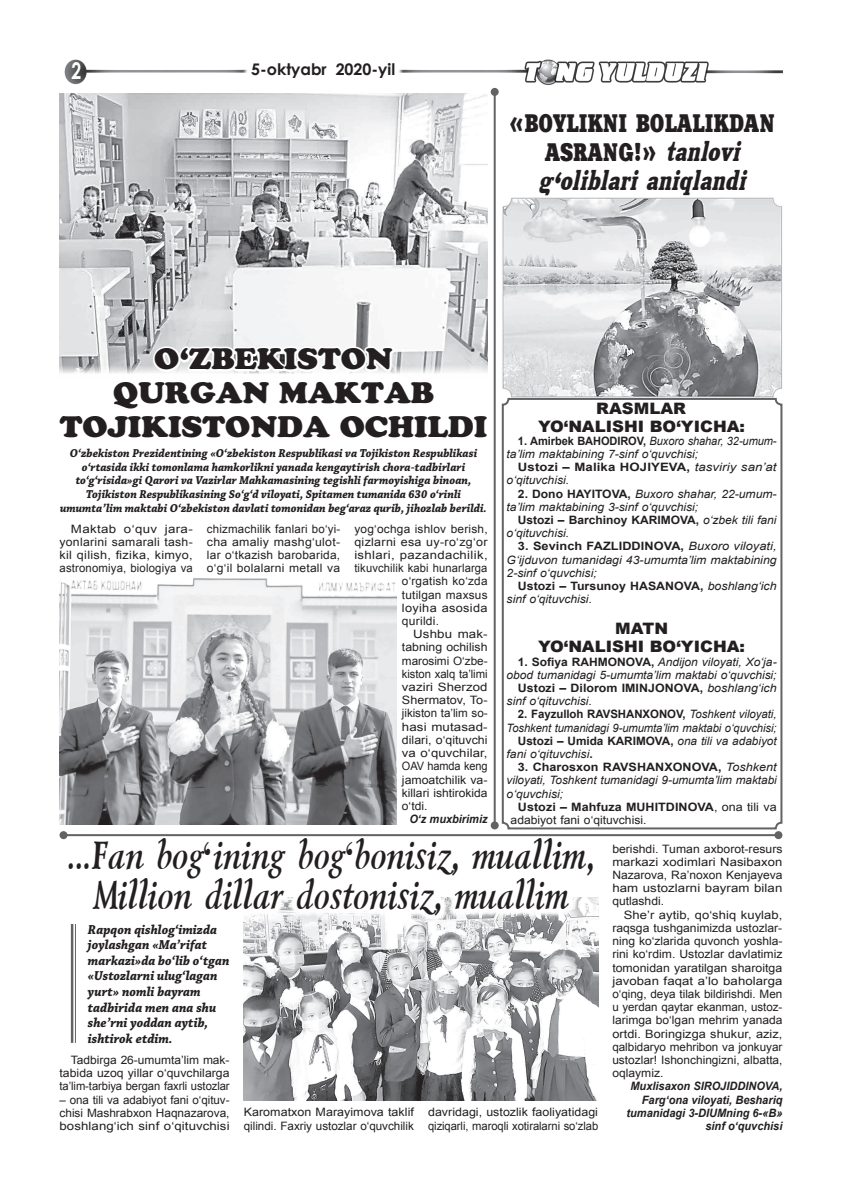
<style>
.page{position:relative;width:842px;height:1191px;background:#fff}
.page>*{position:absolute;margin:0;border:0;box-sizing:border-box;transform-origin:0 0}
.MATN_2{font:italic 700 40.5px "Bodo Lazurski Uz";color:#231f20;scale:.73 1}
.Zag2{font:29.4px/33.6px "UZ Cooper";color:#231f20;text-align:center;scale:1.05 1}
.podzag2{font:700 25.2px/28.8px "Xenia";color:#231f20;text-align:center;scale:.81 1}
.Osn{font:700 23.1px "Century Gothic";color:#fff;scale:.76 1}
.t1{font:700 16px "Century Gothic";color:#231f20}
._1{font:900 15.8px "Arial";color:#231f20;scale:1.05 1}
.podzag_2{font:italic 700 13.6px/15.6px "Chaparral Pro";color:#231f20;scale:.95 1}
.podzag{font:italic 700 12.1px/13.8px "Chaparral Pro";color:#231f20;text-align:center;scale:.95 1}
.MATN_2-2{font:11.6px/13.2px "Arial";color:#231f20;text-align:justify;scale:1.12 1}
.MATN_2-3{font:11.6px/13.2px "Arial";color:#231f20;text-align:justify;scale:1.15 1}
.MATN_2-4{font:11.6px/13.2px "Arial";color:#231f20;text-align:justify}
.MATN_2-5{font:italic 11.6px/13.2px "Arial";color:#231f20;text-align:right}
.MATN_2-6{font:italic 11.6px/13.2px "Arial";color:#231f20;scale:1.04 1}
.MATN_2-7{font:11.6px/13.2px "Arial";color:#231f20;scale:1.08 1}
.MATN_2-8{font:11.6px/13.2px "Arial";color:#231f20;text-align:justify;scale:1.05 1}
.MATN_2-9{font:italic 11.6px/13.2px "Arial";color:#231f20;scale:1.07 1}
.familiya_2{font:italic 700 11.6px/13.2px "Arial";color:#231f20;text-align:right;scale:.95 1}
.MATN_2-10{font:italic 11.6px/13.2px "Arial";color:#231f20;text-align:justify;scale:1.1 1}
.MATN_2-11{font:italic 11.6px/13.2px "Arial";color:#231f20;text-align:justify;scale:1.09 1}
.MATN_2-12{font:11.6px/13.2px "Arial";color:#231f20;text-align:justify;scale:1.04 1}
.MATN_2-13{font:italic 11.6px/13.2px "Arial";color:#231f20;scale:.96 1}
.MATN_2-14{font:italic 11.6px/13.2px "Arial";color:#231f20;scale:1.05 1}
.MATN_2-15{font:11.6px/13.2px "Arial";color:#231f20;scale:1.09 1}
.MATN_2-16{font:11.6px "Arial";letter-spacing:.02em;color:#231f20}
.MATN_2-17{font:italic 11.6px/13.2px "Arial";color:#231f20;scale:1.14 1}
.MATN_2-18{font:11.6px "Arial";letter-spacing:.025em;color:#231f20;scale:1.08 1}
.MATN_2-19{font:11.6px "Arial";letter-spacing:.025em;color:#231f20;scale:1.14 1}
.MATN_2-20{font:11.6px "Arial";letter-spacing:.025em;color:#231f20;scale:1.11 1}
.MATN_2-21{font:11.6px "Arial";letter-spacing:.02em;color:#231f20;scale:1.05 1}
.s1{font-style:italic}
.s2{font-weight:700;font-style:normal}
.s3{font-weight:700}
.s4{font-family:"Bodoni BT";font-style:normal}
.s5{font-family:"Bodoni BT"}
</style>
<div class="page">
<img style="left:64px;top:59px;width:718px;height:26px">
<div style="left:242px;top:53px;width:162px;height:35px;background:#fff"></div>
<img style="left:502px;top:197px;width:280px;height:200px">
<hr style="left:75px;top:924px;width:1px;height:119px;background:#636366">
<hr style="left:71px;top:924px;width:2px;height:119px;background:#636366">
<hr style="left:494px;top:92px;width:2px;height:733px;background:#636366">
<div style="left:491px;top:88px;width:8px;height:8px;background:#636366;border-radius:50%"></div>
<div style="left:491px;top:821px;width:8px;height:8px;background:#636366;border-radius:50%"></div>
<img style="left:244px;top:924px;width:354px;height:176px">
<svg style="left:533px;top:383px;width:214px;height:15px;background:#adaeb0"></svg>
<div style="left:502px;top:398px;width:280px;height:431px;border:2px solid #636366;border-radius:6px"></div>
<img style="left:60px;top:94px;width:428px;height:232px">
<svg style="left:59px;top:326px;width:429px;height:48px"></svg>
<img style="left:60px;top:578px;width:336px;height:246px">
<hr style="left:64px;top:834px;width:714px;height:2px;background:#636366">
<div style="left:60px;top:831px;width:8px;height:8px;background:#636366;border-radius:50%"></div>
<div style="left:774px;top:831px;width:8px;height:8px;background:#636366;border-radius:50%"></div>
<p class="Osn" style="left:72px;top:53px;width:14px">2</p>
<h3 class="t1" style="left:251px;top:57px;width:145px">5-oktyabr 2020-yil</h3>
<p class="podzag2" style="left:509px;top:111px;width:330px">«BOYLIKNI BOLALIKDAN<br>ASRANG!» <span class="s1">tanlovi g‘oliblari aniqlandi</span></p>
<p class="Zag2" style="left:60px;top:342px;width:409px">O‘ZBEKISTON<br>QURGAN MAKTAB<br>TOJIKISTONDA OCHILDI</p>
<p class="podzag" style="left:60px;top:447px;width:451px">O‘zbekiston Prezidentining «O‘zbekiston Respublikasi va Tojikiston Respublikasi o‘rtasida ikki tomonlama hamkorlikni yanada kengaytirish chora-tadbirlari to‘g‘risida»gi Qarori va Vazirlar Mahkamasining tegishli farmoyishiga binoan, Tojikiston Respublikasining So‘g‘d viloyati, Spitamen tumanida 630 o‘rinli umumta’lim maktabi O‘zbekiston davlati tomonidan beg‘araz qurib, jihozlab berildi.</p>
<p class="MATN_2-3" style="left:60px;top:522px;width:117px;text-indent:11px">Maktab o‘quv jara&shy;yonlarini samarali tash&shy;kil qilish, fizika, kimyo, astronomiya, biologiya va</p>
<p class="MATN_2-4" style="left:207px;top:522px;width:135px">chizmachilik fanlari bo‘yi&shy;cha amaliy mashg‘ulot&shy;lar o‘tkazish barobarida, o‘g‘il bolalarni metall va</p>
<p class="MATN_2-16" style="left:354px;top:521px;width:135px">yog‘ochga ishlov berish,</p>
<p class="MATN_2-18" style="left:354px;top:534px;width:125px">qizlarni esa uy-ro‘zg‘or</p>
<p class="MATN_2-19" style="left:354px;top:547px;width:118px">ishlari, pazandachilik,</p>
<p class="MATN_2-4" style="left:354px;top:561px;width:135px">tikuvchilik kabi hunarlarga</p>
<p class="MATN_2-16" style="left:402px;top:574px;width:87px">o‘rgatish ko‘zda</p>
<p class="MATN_2-16" style="left:402px;top:587px;width:87px">tutilgan maxsus</p>
<p class="MATN_2-20" style="left:402px;top:600px;width:79px">loyiha asosida</p>
<p class="MATN_2-21" style="left:402px;top:613px;width:37px">qurildi.</p>
<p class="MATN_2-3" style="left:402px;top:627px;width:76px;text-indent:11px">Ushbu mak&shy;tabning ochilish marosimi O‘zbe&shy;kiston xalq ta’limi vaziri Sherzod Shermatov, To&shy;jikiston ta’lim so&shy;hasi mutasad&shy;dilari, o‘qituvchi va o‘quvchilar, OAV hamda keng jamoatchilik va&shy;killari ishtirokida o‘tdi.</p>
<p class="familiya_2" style="left:409px;top:812px;width:84px">O‘z muxbirimiz</p>
<p class="_1" style="left:596px;top:396px;width:87px">RASMLAR</p>
<p class="_1" style="left:538px;top:414px;width:199px">YO‘NALISHI BO‘YICHA:</p>
<p class="MATN_2-13" style="left:507px;top:434px;width:283px;text-indent:11px"><span class="s2">1. Amirbek BAHODIROV,</span> Buxoro shahar, 32-umum&shy;ta’lim maktabining 7-sinf o‘quvchisi;</p>
<p class="MATN_2-17" style="left:507px;top:460px;width:238px;text-indent:11px"><span class="s2">Ustozi – Malika HOJIYEVA,</span> tasviriy san’at o‘qituvchisi.</p>
<p class="MATN_2-14" style="left:507px;top:487px;width:259px;text-indent:11px"><span class="s2">2. Dono HAYITOVA,</span> Buxoro shahar, 22-umum&shy;ta’lim maktabining 3-sinf o‘quvchisi;</p>
<p class="MATN_2-6" style="left:507px;top:513px;width:261px;text-indent:11px"><span class="s2">Ustozi – Barchinoy KARIMOVA,</span> o‘zbek tili fani o‘qituvchisi.</p>
<p class="MATN_2-10" style="left:507px;top:540px;width:247px;text-indent:11px"><span class="s2">3. Sevinch FAZLIDDINOVA,</span> Buxoro viloyati, G‘ijduvon tumanidagi 43-umumta’lim maktabining 2-sinf o‘quvchisi;</p>
<p class="MATN_2-9" style="left:507px;top:579px;width:254px;text-indent:11px"><span class="s2">Ustozi – Tursunoy HASANOVA,</span> boshlang‘ich sinf o‘qituvchisi.</p>
<p class="_1" style="left:615px;top:617px;width:52px">MATN</p>
<p class="_1" style="left:538px;top:635px;width:199px">YO‘NALISHI BO‘YICHA:</p>
<p class="MATN_2-6" style="left:507px;top:655px;width:261px;text-align:right"><span class="s2">1. Sofiya RAHMONOVA,</span> Andijon viloyati, Xo‘ja&shy;obod tumanidagi 5-umumta’lim maktabi o‘quvchisi;</p>
<p class="MATN_2-9" style="left:507px;top:681px;width:254px;text-indent:11px"><span class="s2">Ustozi – Dilorom IMINJONOVA,</span> boshlang‘ich sinf o‘qituvchisi.</p>
<p class="MATN_2-5" style="left:507px;top:708px;width:271px"><span class="s2">2. Fayzulloh RAVSHANXONOV,</span> Toshkent viloyati,<br>Toshkent tumanidagi 9-umumta’lim maktabi o‘quvchisi;</p>
<p class="MATN_2-5" style="left:507px;top:734px;width:272px;text-align:left;text-indent:11px"><span class="s2">Ustozi – Umida KARIMOVA,</span> ona tili va adabiyot fani o‘qituvchisi<span class="s2">.</span></p>
<p class="MATN_2-11" style="left:507px;top:760px;width:249px;text-indent:11px"><span class="s2">3. Charosxon RAVSHANXONOVA,</span> Toshkent viloyati, Toshkent tumanidagi 9-umumta’lim maktabi o‘quvchisi;</p>
<p class="MATN_2-15" style="left:511px;top:800px;width:246px;text-indent:7px"><span class="s3">Ustozi – Mahfuza MUHITDINOVA</span>, ona tili va adabiyot fani o‘qituvchisi.</p>
<p class="MATN_2" style="left:66px;top:834px;width:723px">...Fan bog<span class="s4">‘</span>ining bog<span class="s5">‘</span>bonisiz, muallim,</p>
<p class="MATN_2" style="left:91px;top:874px;width:654px">Million dillar dostonisiz, muallim</p>
<p class="podzag_2" style="left:88px;top:922px;width:150px">Rapqon qishlog‘imizda joylashgan «Ma’rifat markazi»da bo‘lib o‘tgan «Ustozlarni ulug‘lagan yurt» nomli bayram tadbirida men ana shu she’rni yoddan aytib, ishtirok etdim.</p>
<p class="MATN_2-12" style="left:60px;top:1053px;width:165px;text-indent:11px">Tadbirga 26-umumta’lim mak&shy;tabida uzoq yillar o‘quvchilarga ta’lim-tarbiya bergan faxrli ustozlar</p>
<p class="MATN_2-4" style="left:60px;top:1093px;width:172px">– ona tili va adabiyot fani o‘qituv&shy;chisi Mashrabxon Haqnazarova, boshlang‘ich sinf o‘qituvchisi</p>
<p class="MATN_2-7" style="left:244px;top:1105px;width:159px">Karomatxon Marayimova taklif qilindi. Faxriy ustozlar o‘quvchilik</p>
<p class="MATN_2-7" style="left:428px;top:1105px;width:159px">davridagi, ustozlik faoliyatidagi qiziqarli, maroqli xotiralarni so‘zlab</p>
<p class="MATN_2-8" style="left:612px;top:842px;width:164px">berishdi. Tuman axborot-resurs markazi xodimlari Nasibaxon Nazarova, Ra’noxon Kenjayeva ham ustozlarni bayram bilan qutlashdi.</p>
<p class="MATN_2-2" style="left:612px;top:908px;width:153px;text-indent:11px">She’r aytib, qo‘shiq kuylab, raqsga tushganimizda ustozlar&shy;ning ko‘zlarida quvonch yoshla&shy;rini ko‘rdim. Ustozlar davlatimiz tomonidan yaratilgan sharoitga javoban faqat a’lo baholarga o‘qing, deya tilak bildirishdi. Men u yerdan qaytar ekanman, ustoz&shy;larimga bo‘lgan mehrim yanada ortdi. Boringizga shukur, aziz, qalbidaryo mehribon va jonkuyar ustozlar! Ishonchingizni, albatta, oqlaymiz.</p>
<p class="familiya_2" style="left:630px;top:1080px;width:161px">Muxlisaxon SIROJIDDINOVA,</p>
<p class="familiya_2" style="left:627px;top:1093px;width:166px">Farg‘ona viloyati, Beshariq tumanidagi 3-DIUMning 6-«B» sinf o‘quvchisi</p>
</div>
